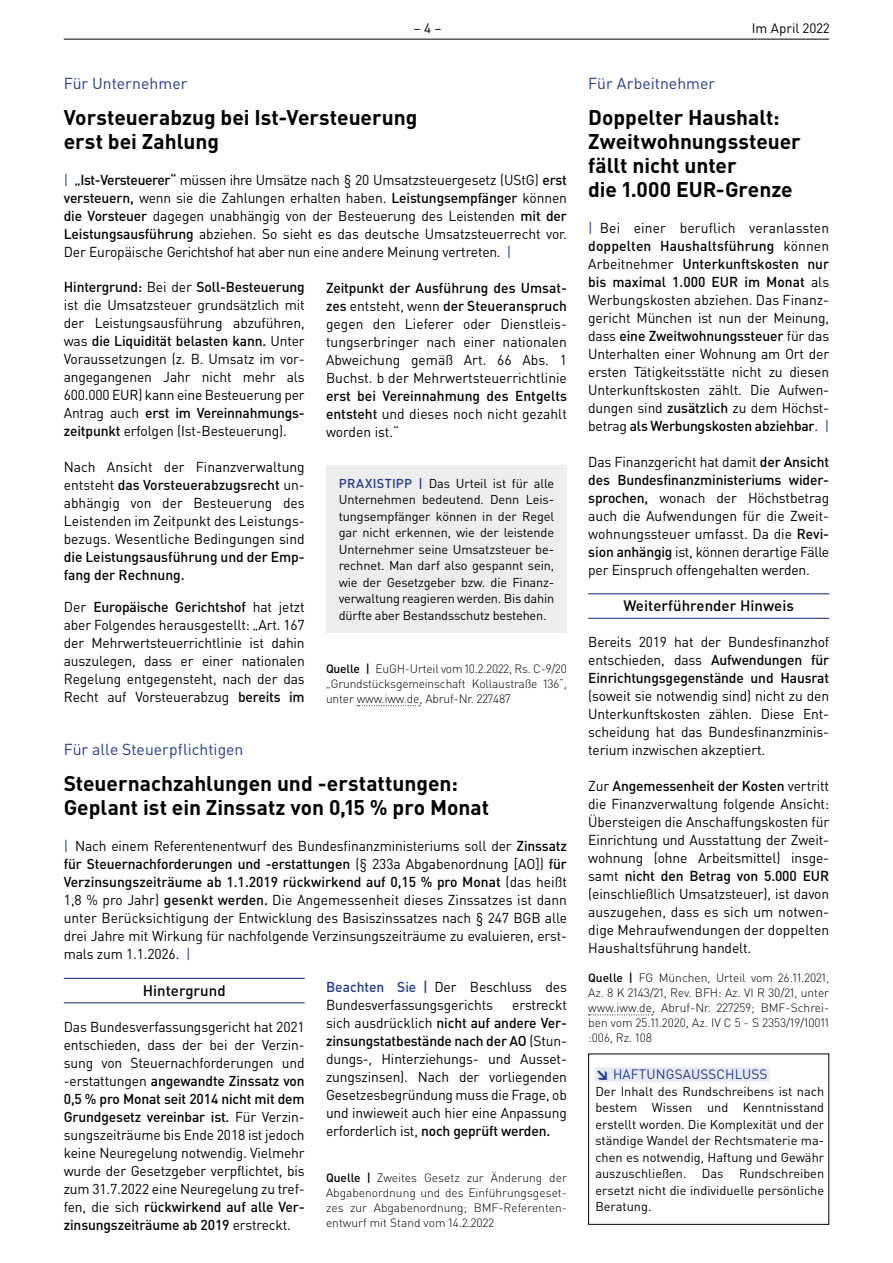
<style>
.page{position:relative;width:893px;height:1263px;background:#fff}
.page>*{position:absolute;margin:0;border:0;box-sizing:border-box;transform-origin:0 0}
.t1{font:700 21px/24px "DIN Pro";color:#000}
.t2{font:15.75px "DIN Pro";color:#213a8f}
.t3{font:500 15px "DIN Pro";letter-spacing:.005em;color:#000}
.t4{font:14.25px/18px "DIN Pro";letter-spacing:-.01em;color:#000;text-align:justify}
.t5{font:500 14.25px/18px "DIN Pro";color:#000}
.t6{font:13.5px "DIN Pro";letter-spacing:.01em;color:#213a8f}
.t7{font:13.5px "DIN Pro";color:#000}
.t8{font:12.75px/16.5px "DIN Pro";letter-spacing:-.015em;color:#000;text-align:justify}
.t9{font:300 12px/15px "DIN Pro";color:#000;text-align:justify}
.s1{color:#213a8f}
.s2{font-weight:500}
.s3{font-weight:400}
.s4{font-weight:500;color:#213a8f}
.s5{font-weight:900}
</style>
<div class="page">
<hr style="left:64px;top:39px;width:765px;height:1px;background:#000">
<div style="left:595px;top:1067px;width:174px;height:15px;background:#e9ebf4"></div>
<div style="left:588px;top:1053px;width:241px;height:172px;border:1px solid #000"></div>
<svg style="left:357px;top:705px;width:63px;height:1px"></svg>
<div style="left:326px;top:465px;width:241px;height:167px;background:#ededed"></div>
<hr style="left:588px;top:593px;width:241px;height:1px;background:#213a8f">
<hr style="left:588px;top:618px;width:241px;height:1px;background:#213a8f">
<svg style="left:589px;top:1014px;width:64px;height:1px"></svg>
<hr style="left:64px;top:978px;width:241px;height:1px;background:#213a8f">
<hr style="left:64px;top:1002px;width:241px;height:1px;background:#213a8f">
<p class="t7" style="left:414px;top:19px;width:29px">– 4 –</p>
<p class="t7" style="left:752px;top:19px;width:79px">Im April 2022</p>
<p class="t2" style="left:64px;top:73px;width:125px">Für Unternehmer</p>
<h1 class="t1" style="left:64px;top:105px;width:355px">Vorsteuerabzug bei Ist-Versteuerung erst bei Zahlung</h1>
<p class="t4" style="left:64px;top:171px;width:505px"><span class="s1">|</span> <span class="s2">„Ist-Versteuerer“</span> müssen ihre Umsätze nach § 20 Umsatzsteuergesetz (UStG) <span class="s2">erst versteuern,</span> wenn sie die Zahlungen erhalten haben. <span class="s2">Leistungsempfänger</span> können <span class="s2">die Vorsteuer</span> dagegen unabhängig von der Besteuerung des Leistenden <span class="s2">mit der Leistungsausführung</span> abziehen. So sieht es das deutsche Umsatzsteuerrecht vor.<br>Der Europäische Gerichtshof hat aber nun eine andere Meinung vertreten. <span class="s1">|</span></p>
<p class="t4" style="left:64px;top:278px;width:242px"><span class="s2">Hintergrund:</span> Bei der <span class="s2">Soll-Besteuerung </span>ist die Umsatzsteuer grundsätzlich mit der Leistungsausführung abzuführen, was <span class="s2">die Liquidität belasten kann.</span> Unter Voraussetzungen (z. B. Umsatz im vor&shy;angegangenen Jahr nicht mehr als 600.000 EUR) kann eine Besteuerung per Antrag auch <span class="s2">erst im Vereinnahmungs&shy;zeitpunkt</span> erfolgen (Ist-Besteuerung).</p>
<p class="t4" style="left:64px;top:458px;width:242px">Nach Ansicht der Finanzverwaltung entsteht <span class="s2">das Vorsteuerabzugsrecht</span> un&shy;abhängig von der Besteuerung des Leistenden im Zeitpunkt des Leistungs&shy;bezugs. Wesentliche Bedingungen sind</p>
<p class="t5" style="left:64px;top:548px;width:242px">die Leistungsausführung und der Emp&shy;fang der Rechnung.</p>
<p class="t4" style="left:64px;top:597px;width:242px">Der <span class="s2">Europäische Gerichtshof</span> hat jetzt aber Folgendes herausgestellt: „Art. 167 der Mehrwertsteuerrichtlinie ist dahin auszulegen, dass er einer nationalen Regelung entgegensteht, nach der das Recht auf Vorsteuerabzug <span class="s2">bereits im</span></p>
<p class="t4" style="left:326px;top:279px;width:242px"><span class="s2">Zeitpunkt der Ausführung des Umsat&shy;zes</span> entsteht, wenn <span class="s2">der Steueranspruch </span>gegen den Lieferer oder Dienstleis&shy;tungserbringer nach einer nationalen Abweichung gemäß Art. 66 Abs. 1<br>Buchst. b der Mehrwertsteuerrichtlinie</p>
<p class="t5" style="left:326px;top:387px;width:242px;text-align:justify">erst bei Vereinnahmung des Entgelts entsteht <span class="s3">und dieses noch nicht gezahlt worden ist.“</span></p>
<p class="t8" style="left:339px;top:474px;width:217px"><span class="s4">PRAXISTIPP |</span> Das Urteil ist für alle Unternehmen bedeutend. Denn Leis&shy;tungsempfänger können in der Regel gar nicht erkennen, wie der leistende Unternehmer seine Umsatzsteuer be&shy;rechnet. Man darf also gespannt sein, wie der Gesetzgeber bzw. die Finanz&shy;verwaltung reagieren werden. Bis dahin dürfte aber Bestandsschutz bestehen.</p>
<p class="t9" style="left:326px;top:660px;width:242px"><span class="s2">Quelle |</span> EuGH-Urteil vom 10.2.2022, Rs. C-9/20 „Grundstücksgemeinschaft Kollaustraße 136“, unter www.iww.de, Abruf-Nr. 227487</p>
<p class="t2" style="left:64px;top:739px;width:181px">Für alle Steuerpflichtigen</p>
<h1 class="t1" style="left:64px;top:771px;width:427px">Steuernachzahlungen und -erstattungen:<br>Geplant ist ein Zinssatz von 0,15 % pro Monat</h1>
<p class="t4" style="left:64px;top:837px;width:505px"><span class="s1">|</span> Nach einem Referentenentwurf des Bundesfinanzministeriums soll der <span class="s2">Zinssatz für Steuernachforderungen und -erstattungen</span> (§ 233a Abgabenordnung [AO]) <span class="s2">für Verzinsungszeiträume ab 1.1.2019 rückwirkend auf 0,15 % pro Monat</span> (das heißt 1,8 % pro Jahr) <span class="s2">gesenkt werden.</span> Die Angemessenheit dieses Zinssatzes ist dann unter Berücksichtigung der Entwicklung des Basiszinssatzes nach § 247 BGB alle drei Jahre mit Wirkung für nachfolgende Verzinsungszeiträume zu evaluieren, erst&shy;mals zum 1.1.2026. <span class="s1">|</span></p>
<p class="t3" style="left:143px;top:980px;width:85px">Hintergrund</p>
<p class="t4" style="left:64px;top:1017px;width:242px">Das Bundesverfassungsgericht hat 2021 entschieden, dass der bei der Verzin&shy;sung von Steuernachforderungen und -erstattungen <span class="s2">angewandte Zinssatz von 0,5 % pro Monat seit 2014 nicht mit dem Grundgesetz vereinbar ist.</span> Für Verzin&shy;sungszeiträume bis Ende 2018 ist jedoch keine Neuregelung notwendig. Vielmehr wurde der Gesetzgeber verpflichtet, bis zum 31.7.2022 eine Neuregelung zu tref&shy;fen, die sich <span class="s2">rückwirkend auf alle Ver&shy;zinsungszeiträume ab 2019</span> erstreckt.</p>
<p class="t4" style="left:326px;top:977px;width:242px"><span class="s4">Beachten Sie |</span> Der Beschluss des<br>Bundesverfassungsgerichts</p>
<p class="t4" style="left:326px;top:995px;width:242px;text-indent:186px">erstreckt sich ausdrücklich <span class="s2">nicht auf andere Ver&shy;zinsungstatbestände nach der AO</span> (Stun&shy;dungs-, Hinterziehungs- und Ausset&shy;zungszinsen). Nach der vorliegenden Gesetzesbegründung muss die Frage, ob und inwieweit auch hier eine Anpassung erforderlich ist, <span class="s2">noch geprüft werden.</span></p>
<p class="t9" style="left:326px;top:1170px;width:242px"><span class="s2">Quelle |</span> Zweites Gesetz zur Änderung der Abgabenordnung und des Einführungsgeset&shy;zes zur Abgabenordnung; BMF-Referenten&shy;entwurf mit Stand vom 14.2.2022</p>
<p class="t2" style="left:588px;top:73px;width:128px">Für Arbeitnehmer</p>
<h1 class="t1" style="left:588px;top:105px;width:214px">Doppelter Haushalt:<br>Zweitwohnungssteuer fällt nicht unter<br>die 1.000 EUR-Grenze</h1>
<p class="t4" style="left:588px;top:219px;width:242px"><span class="s1">|</span> Bei einer beruflich veranlassten <span class="s2">doppelten Haushaltsführung</span> können Arbeitnehmer <span class="s2">Unterkunftskosten nur bis maximal 1.000 EUR im Monat</span> als Werbungskosten abziehen. Das Finanz&shy;gericht München ist nun der Meinung, dass <span class="s2">eine Zweitwohnungssteuer</span> für das Unterhalten einer Wohnung am Ort der ersten Tätigkeitsstätte nicht zu diesen Unterkunftskosten zählt. Die Aufwen&shy;dungen sind <span class="s2">zusätzlich</span> zu dem Höchst&shy;betrag <span class="s2">als Werbungskosten abziehbar</span>. <span class="s1">|</span></p>
<p class="t4" style="left:588px;top:453px;width:242px">Das Finanzgericht hat damit <span class="s2">der Ansicht des Bundesfinanzministeriums wider&shy;sprochen,</span> wonach der Höchstbetrag auch die Aufwendungen für die Zweit&shy;wohnungssteuer umfasst. Da die <span class="s2">Revi&shy;sion anhängig</span> ist, können derartige Fälle per Einspruch offengehalten werden.</p>
<p class="t3" style="left:623px;top:596px;width:172px">Weiterführender Hinweis</p>
<p class="t4" style="left:588px;top:633px;width:242px">Bereits 2019 hat der Bundesfinanzhof entschieden, dass <span class="s2">Aufwendungen für Einrichtungsgegenstände und Hausrat</span></p>
<p class="t4" style="left:588px;top:687px;width:242px">(soweit sie notwendig sind) nicht zu den Unterkunftskosten zählen. Diese Ent&shy;scheidung hat das Bundesfinanzminis&shy;terium inzwischen akzeptiert.</p>
<p class="t4" style="left:588px;top:777px;width:242px">Zur <span class="s2">Angemessenheit der Kosten</span> vertritt die Finanzverwaltung folgende Ansicht:<br>Übersteigen die Anschaffungskosten für Einrichtung und Ausstattung der Zweit&shy;wohnung (ohne Arbeitsmittel) insge&shy;samt <span class="s2">nicht den Betrag von 5.000 EUR </span>(einschließlich Umsatzsteuer), ist davon auszugehen, dass es sich um notwen&shy;dige Mehraufwendungen der doppelten Haushaltsführung handelt.</p>
<p class="t9" style="left:588px;top:969px;width:242px"><span class="s2">Quelle |</span> FG München, Urteil vom 26.11.2021, Az. 8 K 2143/21, Rev. BFH: Az. VI R 30/21, unter www.iww.de, Abruf-Nr. 227259; BMF-Schrei&shy;ben vom 25.11.2020, Az. IV C 5 - S 2353/19/10011 :006, Rz. 108</p>
<p class="t6" style="left:595px;top:1065px;width:173px"><span class="s5">↘</span> HAFTUNGSAUSSCHLUSS</p>
<p class="t8" style="left:595px;top:1082px;width:230px">Der Inhalt des Rundschreibens ist nach bestem Wissen und Kenntnisstand erstellt worden. Die Komplexität und der ständige Wandel der Rechtsmaterie ma&shy;chen es notwendig, Haftung und Gewähr auszuschließen. Das Rundschreiben ersetzt nicht die individuelle persönliche Beratung.</p>
</div>
